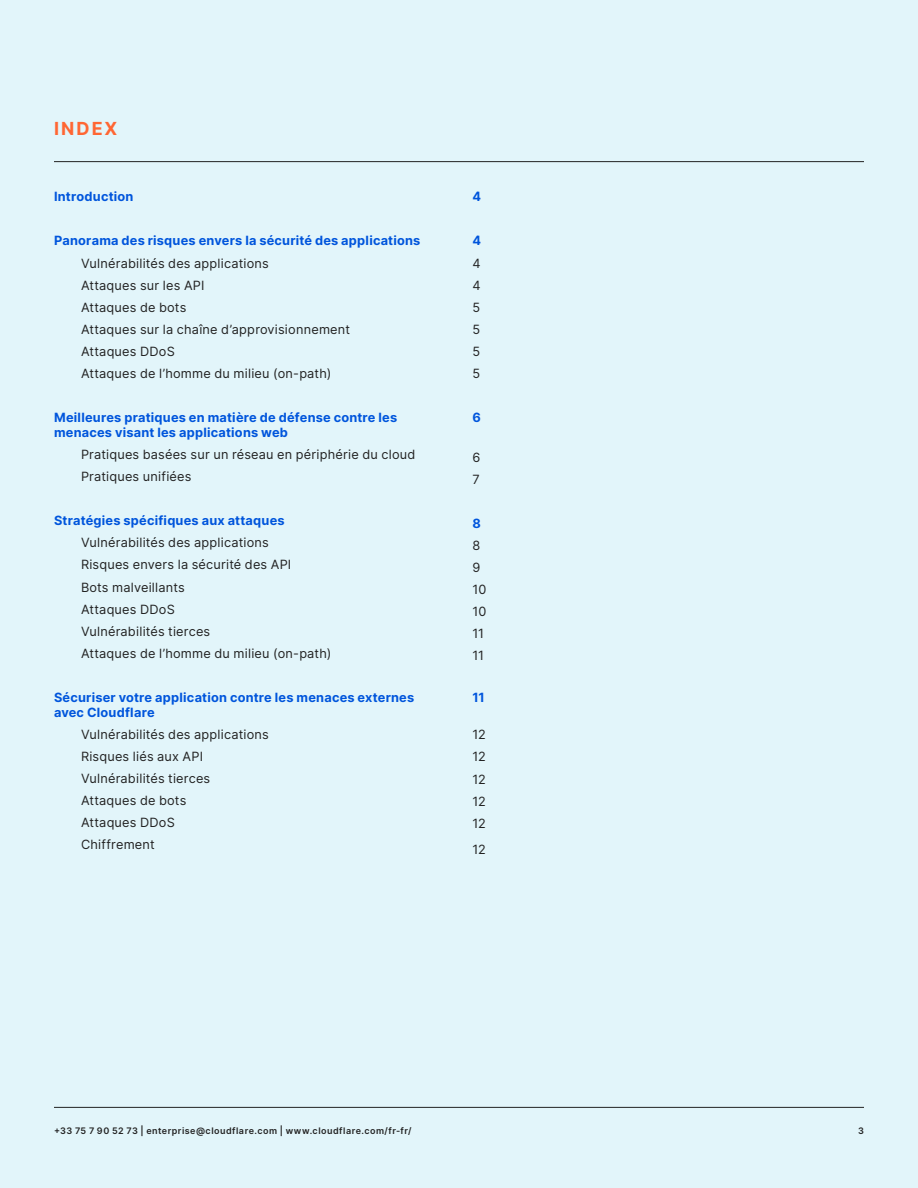
<style>
.page{position:relative;width:918px;height:1188px;background:#e2f5fa}
.page>*{position:absolute;margin:0;border:0;box-sizing:border-box;transform-origin:0 0}
.t1{font:700 18px "Inter";letter-spacing:.115em;color:#f63}
.Subheadline{font:12.75px "Inter";letter-spacing:.015em;color:#222}
.Subheadline-2{font:700 12.75px/15.3px "Inter";letter-spacing:.015em;color:#0055dc}
.t2{font:600 9px "Inter";letter-spacing:.055em;color:#222}
</style>
<div class="page">
<hr style="left:54px;top:161px;width:810px;height:1px;background:#222">
<hr style="left:54px;top:1107px;width:810px;height:1px;background:#222">
<h1 class="t1" style="left:54px;top:115px;width:65px">INDEX</h1>
<p class="Subheadline-2" style="left:54px;top:189px;width:81px">Introduction</p>
<p class="Subheadline-2" style="left:54px;top:233px;width:368px">Panorama des risques envers la sécurité des applications</p>
<p class="Subheadline" style="left:81px;top:254px;width:189px">Vulnérabilités des applications</p>
<p class="Subheadline" style="left:81px;top:276px;width:125px">Attaques sur les API</p>
<p class="Subheadline" style="left:81px;top:298px;width:107px">Attaques de bots</p>
<p class="Subheadline" style="left:81px;top:320px;width:271px">Attaques sur la chaîne d’approvisionnement</p>
<p class="Subheadline" style="left:81px;top:342px;width:95px">Attaques DDoS</p>
<p class="Subheadline" style="left:81px;top:364px;width:252px">Attaques de l’homme du milieu (on-path)</p>
<p class="Subheadline-2" style="left:54px;top:409px;width:345px">Meilleures pratiques en matière de défense contre les menaces visant les applications web</p>
<p class="Subheadline" style="left:81px;top:445px;width:336px">Pratiques basées sur un réseau en périphérie du cloud</p>
<p class="Subheadline" style="left:81px;top:467px;width:112px">Pratiques unifiées</p>
<p class="Subheadline-2" style="left:54px;top:513px;width:232px">Stratégies spécifiques aux attaques</p>
<p class="Subheadline" style="left:81px;top:533px;width:189px">Vulnérabilités des applications</p>
<p class="Subheadline" style="left:81px;top:556px;width:212px">Risques envers la sécurité des API</p>
<p class="Subheadline" style="left:81px;top:578px;width:105px">Bots malveillants</p>
<p class="Subheadline" style="left:81px;top:600px;width:95px">Attaques DDoS</p>
<p class="Subheadline" style="left:81px;top:622px;width:131px">Vulnérabilités tierces</p>
<p class="Subheadline" style="left:81px;top:644px;width:252px">Attaques de l’homme du milieu (on-path)</p>
<p class="Subheadline-2" style="left:54px;top:689px;width:362px">Sécuriser votre application contre les menaces externes avec Cloudflare</p>
<p class="Subheadline" style="left:81px;top:725px;width:189px">Vulnérabilités des applications</p>
<p class="Subheadline" style="left:81px;top:747px;width:124px">Risques liés aux API</p>
<p class="Subheadline" style="left:81px;top:769px;width:131px">Vulnérabilités tierces</p>
<p class="Subheadline" style="left:81px;top:791px;width:107px">Attaques de bots</p>
<p class="Subheadline" style="left:81px;top:813px;width:95px">Attaques DDoS</p>
<p class="Subheadline" style="left:81px;top:835px;width:75px">Chiffrement</p>
<p class="Subheadline-2" style="left:472px;top:189px;width:10px">4</p>
<p class="Subheadline-2" style="left:472px;top:233px;width:10px">4</p>
<p class="Subheadline" style="left:472px;top:254px;width:10px">4</p>
<p class="Subheadline" style="left:472px;top:276px;width:10px">4</p>
<p class="Subheadline" style="left:472px;top:298px;width:9px">5</p>
<p class="Subheadline" style="left:472px;top:320px;width:9px">5</p>
<p class="Subheadline" style="left:472px;top:342px;width:9px">5</p>
<p class="Subheadline" style="left:472px;top:364px;width:9px">5</p>
<p class="Subheadline-2" style="left:472px;top:409px;width:10px">6</p>
<p class="Subheadline" style="left:472px;top:448px;width:9px">6</p>
<p class="Subheadline" style="left:472px;top:470px;width:9px">7</p>
<p class="Subheadline-2" style="left:472px;top:515px;width:10px">8</p>
<p class="Subheadline" style="left:472px;top:536px;width:9px">8</p>
<p class="Subheadline" style="left:472px;top:558px;width:9px">9</p>
<p class="Subheadline" style="left:472px;top:580px;width:15px">10</p>
<p class="Subheadline" style="left:472px;top:602px;width:15px">10</p>
<p class="Subheadline" style="left:472px;top:624px;width:13px">11</p>
<p class="Subheadline" style="left:472px;top:646px;width:13px">11</p>
<p class="Subheadline-2" style="left:472px;top:689px;width:14px">11</p>
<p class="Subheadline" style="left:472px;top:725px;width:15px">12</p>
<p class="Subheadline" style="left:472px;top:748px;width:15px">12</p>
<p class="Subheadline" style="left:472px;top:770px;width:15px">12</p>
<p class="Subheadline" style="left:472px;top:792px;width:15px">12</p>
<p class="Subheadline" style="left:472px;top:814px;width:15px">12</p>
<p class="Subheadline" style="left:472px;top:840px;width:15px">12</p>
<p class="t2" style="left:54px;top:1124px;width:359px">+33 75 7 90 52 73 | enterprise@cloudflare.com | www.cloudflare.com/fr-fr/</p>
<p class="t2" style="left:858px;top:1124px;width:7px">3</p>
</div>
